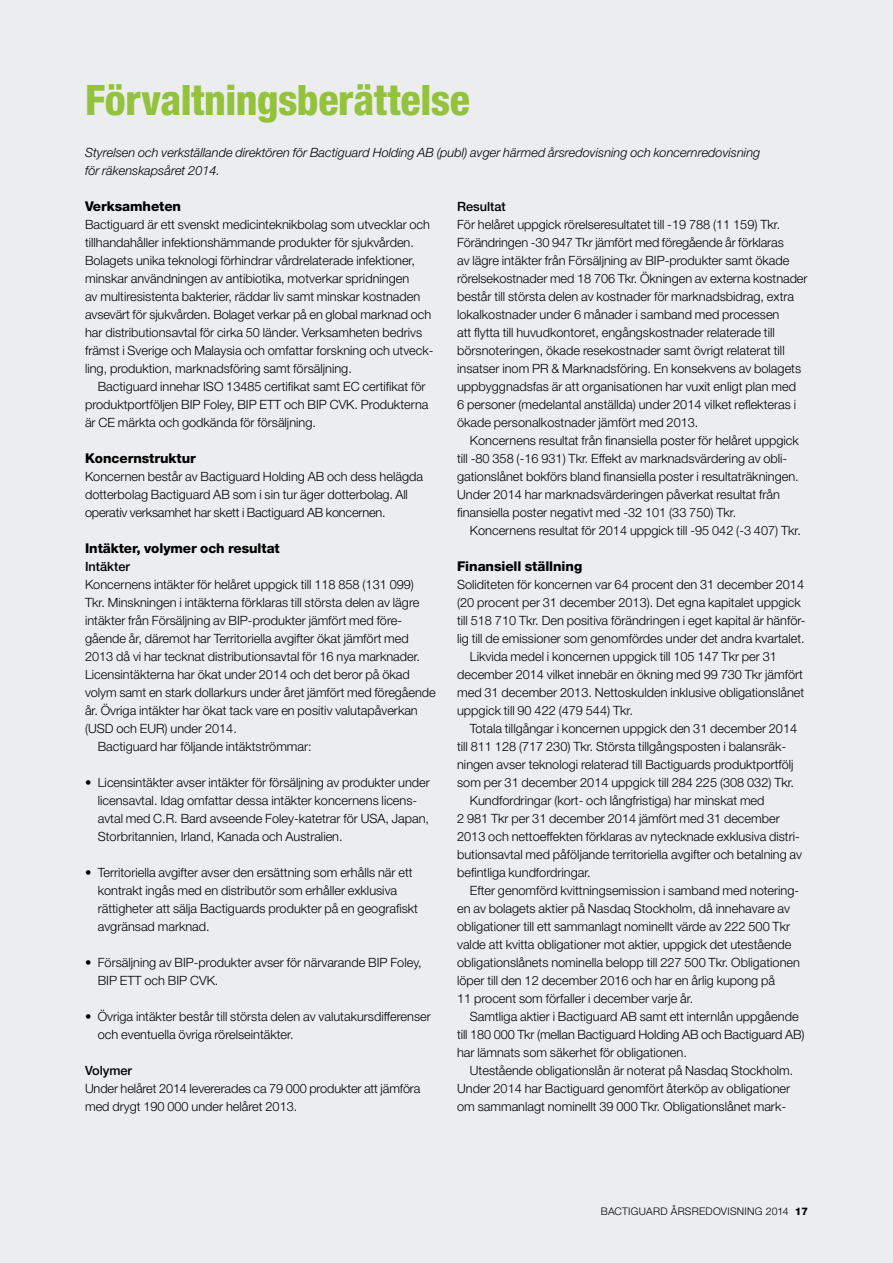
<style>
.page{position:relative;width:893px;height:1263px;background:#ecedef}
.page>*{position:absolute;margin:0;border:0;box-sizing:border-box;transform-origin:0 0}
.t1{font:800 condensed 42px "Helvetica Neue LT Std";letter-spacing:-.01em;color:#94c23d}
.t2{font:800 13.5px "Helvetica Neue LT Std";letter-spacing:-.005em;color:#000}
.t3{font:300 12.75px/18px "Helvetica Neue LT Std";color:#000}
.t4{font:italic 300 12.75px/18px "Helvetica Neue LT Std";color:#000}
.t5{font:500 12.75px "Helvetica Neue LT Std";color:#000}
.t6{font:300 10.5px "Helvetica Neue LT Std";letter-spacing:.025em;color:#000}
.s1{font-weight:800}
</style>
<div class="page">
<h1 class="t1" style="left:85px;top:74px;width:386px">Förvaltningsberättelse</h1>
<p class="t4" style="left:85px;top:143px;width:677px">Styrelsen och verkställande direktören för Bactiguard Holding AB (publ) avger härmed årsredovisning och koncernredovisning för räkenskapsåret 2014.</p>
<p class="t2" style="left:85px;top:198px;width:98px">Verksamheten</p>
<p class="t3" style="left:85px;top:215px;width:350px">Bactiguard är ett svenskt medicinteknikbolag som utvecklar och tillhandahåller infektionshämmande produkter för sjukvården.<br>Bolagets unika teknologi förhindrar vårdrelaterade infektioner, minskar användningen av antibiotika, motverkar spridningen<br>av multiresistenta bakterier, räddar liv samt minskar kostnaden avsevärt för sjukvården. Bolaget verkar på en global marknad och har distributionsavtal för cirka 50 länder. Verksamheten bedrivs främst i Sverige och Malaysia och omfattar forskning och utveck&shy;ling, produktion, marknadsföring samt försäljning.</p>
<p class="t3" style="left:85px;top:377px;width:345px;text-indent:13px">Bactiguard innehar ISO 13485 certifikat samt EC certifikat för produktportföljen BIP Foley, BIP ETT och BIP CVK. Produkterna är CE märkta och godkända för försäljning.</p>
<p class="t2" style="left:85px;top:450px;width:112px">Koncernstruktur</p>
<p class="t3" style="left:85px;top:467px;width:339px">Koncernen består av Bactiguard Holding AB och dess helägda dotterbolag Bactiguard AB som i sin tur äger dotterbolag. All operativ verksamhet har skett i Bactiguard AB koncernen.</p>
<p class="t2" style="left:85px;top:540px;width:196px">Intäkter, volymer och resultat</p>
<p class="t5" style="left:85px;top:559px;width:46px">Intäkter</p>
<p class="t3" style="left:85px;top:575px;width:330px">Koncernens intäkter för helåret uppgick till 118 858 (131 099)</p>
<p class="t3" style="left:85px;top:593px;width:336px">Tkr. Minskningen i intäkterna förklaras till största delen av lägre</p>
<p class="t3" style="left:85px;top:611px;width:317px">intäkter från Försäljning av BIP-produkter jämfört med före-</p>
<p class="t3" style="left:85px;top:629px;width:325px">gående år, däremot har Territoriella avgifter ökat jämfört med</p>
<p class="t3" style="left:85px;top:647px;width:337px">2013 då vi har tecknat distributionsavtal för 16 nya marknader.</p>
<p class="t3" style="left:85px;top:665px;width:326px">Licensintäkterna har ökat under 2014 och det beror på ökad</p>
<p class="t3" style="left:85px;top:683px;width:352px">volym samt en stark dollarkurs under året jämfört med föregående</p>
<p class="t3" style="left:85px;top:701px;width:334px">år. Övriga intäkter har ökat tack vare en positiv valutapåverkan</p>
<p class="t3" style="left:85px;top:719px;width:153px">(USD och EUR) under 2014.</p>
<p class="t3" style="left:98px;top:737px;width:215px">Bactiguard har följande intäktströmmar:</p>
<p class="t3" style="left:98px;top:773px;width:334px;text-indent:-13px">• Licensintäkter avser intäkter för försäljning av produkter under licensavtal. Idag omfattar dessa intäkter koncernens licens&shy;avtal med C.R. Bard avseende Foley-katetrar för USA, Japan, Storbritannien, Irland, Kanada och Australien.</p>
<p class="t3" style="left:98px;top:863px;width:322px;text-indent:-13px">• Territoriella avgifter avser den ersättning som erhålls när ett kontrakt ingås med en distributör som erhåller exklusiva rättigheter att sälja Bactiguards produkter på en geografiskt avgränsad marknad.</p>
<p class="t3" style="left:98px;top:953px;width:325px;text-indent:-13px">• Försäljning av BIP-produkter avser för närvarande BIP Foley,<br>BIP ETT och BIP CVK.</p>
<p class="t3" style="left:98px;top:1007px;width:334px;text-indent:-13px">• Övriga intäkter består till största delen av valutakursdifferenser och eventuella övriga rörelseintäkter.</p>
<p class="t5" style="left:85px;top:1063px;width:49px">Volymer</p>
<p class="t3" style="left:85px;top:1079px;width:337px">Under helåret 2014 levererades ca 79 000 produkter att jämföra med drygt 190 000 under helåret 2013.</p>
<p class="t5" style="left:457px;top:199px;width:50px">Resultat</p>
<p class="t3" style="left:457px;top:215px;width:352px">För helåret uppgick rörelseresultatet till -19 788 (11 159) Tkr.<br>Förändringen -30 947 Tkr jämfört med föregående år förklaras<br>av lägre intäkter från Försäljning av BIP-produkter samt ökade rörelsekostnader med 18 706 Tkr. Ökningen av externa kostnader består till största delen av kostnader för marknadsbidrag, extra lokalkostnader under 6 månader i samband med processen<br>att flytta till huvudkontoret, engångskostnader relaterade till börsnoteringen, ökade resekostnader samt övrigt relaterat till insatser inom PR &amp; Marknadsföring. En konsekvens av bolagets uppbyggnadsfas är att organisationen har vuxit enligt plan med<br>6 personer (medelantal anställda) under 2014 vilket reflekteras i ökade personalkostnader jämfört med 2013.</p>
<p class="t3" style="left:457px;top:431px;width:343px;text-indent:13px">Koncernens resultat från finansiella poster för helåret uppgick till -80 358 (-16 931) Tkr. Effekt av marknadsvärdering av obli&shy;gationslånet bokförs bland finansiella poster i resultaträkningen.<br>Under 2014 har marknadsvärderingen påverkat resultat från finansiella poster negativt med -32 101 (33 750) Tkr.</p>
<p class="t3" style="left:470px;top:521px;width:333px">Koncernens resultat för 2014 uppgick till -95 042 (-3 407) Tkr.</p>
<p class="t2" style="left:457px;top:558px;width:127px">Finansiell ställning</p>
<p class="t3" style="left:457px;top:575px;width:348px">Soliditeten för koncernen var 64 procent den 31 december 2014</p>
<p class="t3" style="left:457px;top:593px;width:345px">(20 procent per 31 december 2013). Det egna kapitalet uppgick</p>
<p class="t3" style="left:457px;top:611px;width:350px">till 518 710 Tkr. Den positiva förändringen i eget kapital är hänför-</p>
<p class="t3" style="left:457px;top:629px;width:349px">lig till de emissioner som genomfördes under det andra kvartalet.</p>
<p class="t3" style="left:470px;top:647px;width:308px">Likvida medel i koncernen uppgick till 105 147 Tkr per 31</p>
<p class="t3" style="left:457px;top:665px;width:347px">december 2014 vilket innebär en ökning med 99 730 Tkr jämfört</p>
<p class="t3" style="left:457px;top:683px;width:349px">med 31 december 2013. Nettoskulden inklusive obligationslånet</p>
<p class="t3" style="left:457px;top:701px;width:177px">uppgick till 90 422 (479 544) Tkr.</p>
<p class="t3" style="left:470px;top:719px;width:329px">Totala tillgångar i koncernen uppgick den 31 december 2014</p>
<p class="t3" style="left:457px;top:737px;width:331px">till 811 128 (717 230) Tkr. Största tillgångsposten i balansräk-</p>
<p class="t3" style="left:457px;top:755px;width:338px">ningen avser teknologi relaterad till Bactiguards produktportfölj</p>
<p class="t3" style="left:457px;top:773px;width:339px">som per 31 december 2014 uppgick till 284 225 (308 032) Tkr.</p>
<p class="t3" style="left:470px;top:791px;width:296px">Kundfordringar (kort- och långfristiga) har minskat med</p>
<p class="t3" style="left:457px;top:809px;width:324px">2 981 Tkr per 31 december 2014 jämfört med 31 december</p>
<p class="t3" style="left:457px;top:827px;width:344px">2013 och nettoeffekten förklaras av nytecknade exklusiva distri-</p>
<p class="t3" style="left:457px;top:845px;width:347px">butionsavtal med påföljande territoriella avgifter och betalning av</p>
<p class="t3" style="left:457px;top:863px;width:135px">befintliga kundfordringar.</p>
<p class="t3" style="left:470px;top:881px;width:331px">Efter genomförd kvittningsemission i samband med notering-</p>
<p class="t3" style="left:457px;top:899px;width:334px">en av bolagets aktier på Nasdaq Stockholm, då innehavare av</p>
<p class="t3" style="left:457px;top:917px;width:334px">obligationer till ett sammanlagt nominellt värde av 222 500 Tkr</p>
<p class="t3" style="left:457px;top:935px;width:336px">valde att kvitta obligationer mot aktier, uppgick det utestående</p>
<p class="t3" style="left:457px;top:953px;width:344px">obligationslånets nominella belopp till 227 500 Tkr. Obligationen</p>
<p class="t3" style="left:457px;top:971px;width:319px">löper till den 12 december 2016 och har en årlig kupong på</p>
<p class="t3" style="left:457px;top:989px;width:238px">11 procent som förfaller i december varje år.</p>
<p class="t3" style="left:470px;top:1007px;width:330px">Samtliga aktier i Bactiguard AB samt ett internlån uppgående</p>
<p class="t3" style="left:457px;top:1025px;width:349px">till 180 000 Tkr (mellan Bactiguard Holding AB och Bactiguard AB)</p>
<p class="t3" style="left:457px;top:1043px;width:231px">har lämnats som säkerhet för obligationen.</p>
<p class="t3" style="left:470px;top:1061px;width:325px">Utestående obligationslån är noterat på Nasdaq Stockholm.</p>
<p class="t3" style="left:457px;top:1079px;width:335px">Under 2014 har Bactiguard genomfört återköp av obligationer</p>
<p class="t3" style="left:457px;top:1097px;width:330px">om sammanlagt nominellt 39 000 Tkr. Obligationslånet mark-</p>
<p class="t6" style="left:601px;top:1205px;width:209px">BACTIGUARD ÅRSREDOVISNING 2014 <span class="s1">17</span></p>
</div>
